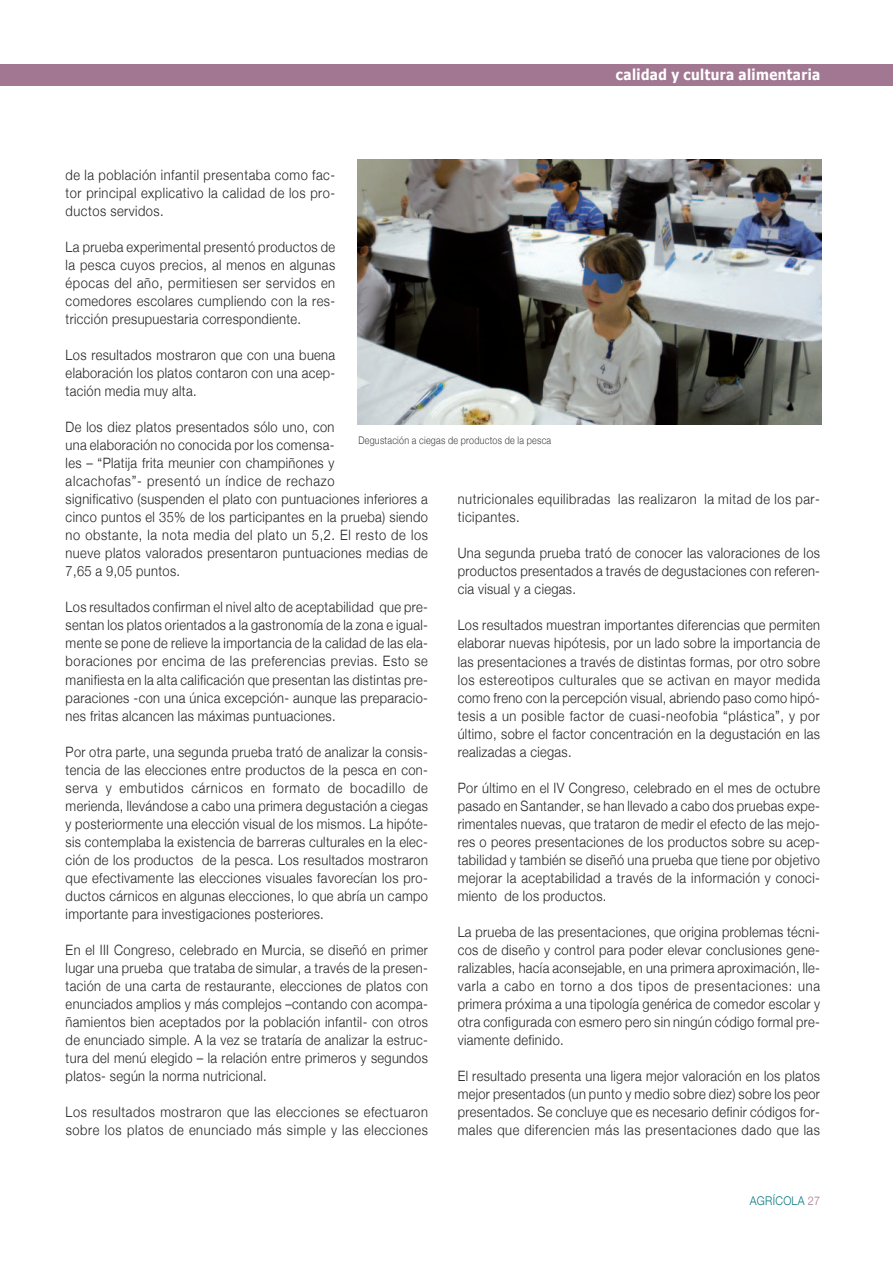
<style>
.page{position:relative;width:893px;height:1263px;background:#fff}
.page>*{position:absolute;margin:0;border:0;box-sizing:border-box;transform-origin:0 0}
.t1{font:700 15px "Tahoma";letter-spacing:.03em;color:#fff;scale:.9 1}
.t2{font:300 14.25px/18px "Helvetica Neue";letter-spacing:.03em;color:#231f20;text-align:justify;scale:.9 1}
.t3{font:300 12px "Helvetica Neue";letter-spacing:.03em;color:#047780;scale:.9 1}
.t4{font:300 10.5px "Helvetica Neue";letter-spacing:.03em;color:#3e3e3f;scale:.85 1}
.s1{color:#a27791}
</style>
<div class="page">
<div style="left:0;top:64px;width:892px;height:22px;background:#a27791"></div>
<img style="left:357px;top:160px;width:464px;height:264px">
<p class="t1" style="left:616px;top:65px;width:228px">calidad y cultura alimentaria</p>
<p class="t2" style="left:66px;top:166px;width:301px">de la población infantil presentaba como fac&shy;tor principal explicativo la calidad de los pro&shy;ductos servidos.</p>
<p class="t2" style="left:66px;top:238px;width:301px">La prueba experimental presentó productos de la pesca cuyos precios, al menos en algunas épocas del año, permitiesen ser servidos en comedores escolares cumpliendo con la res&shy;tricción presupuestaria correspondiente.</p>
<p class="t2" style="left:66px;top:346px;width:301px">Los resultados mostraron que con una buena elaboración los platos contaron con una acep&shy;tación media muy alta.</p>
<p class="t2" style="left:66px;top:418px;width:404px;text-align:left">De los diez platos presentados sólo uno, con<br>una elaboración no conocida por los comensa-<br>les – “Platija frita meunier con champiñones y<br>alcachofas”- presentó un índice de rechazo<br>significativo (suspenden el plato con puntuaciones inferiores a cinco puntos el 35% de los participantes en la prueba) siendo no obstante, la nota media del plato un 5,2. El resto de los nueve platos valorados presentaron puntuaciones medias de 7,65 a 9,05 puntos.</p>
<p class="t2" style="left:66px;top:598px;width:404px">Los resultados confirman el nivel alto de aceptabilidad que pre&shy;sentan los platos orientados a la gastronomía de la zona e igual&shy;mente se pone de relieve la importancia de la calidad de las ela&shy;boraciones por encima de las preferencias previas. Esto se manifiesta en la alta calificación que presentan las distintas pre&shy;paraciones -con una única excepción- aunque las preparacio&shy;nes fritas alcancen las máximas puntuaciones.</p>
<p class="t2" style="left:66px;top:742px;width:404px">Por otra parte, una segunda prueba trató de analizar la consis&shy;tencia de las elecciones entre productos de la pesca en con&shy;serva y embutidos cárnicos en formato de bocadillo de merienda, llevándose a cabo una primera degustación a ciegas y posteriormente una elección visual de los mismos. La hipóte&shy;sis contemplaba la existencia de barreras culturales en la elec&shy;ción de los productos de la pesca. Los resultados mostraron que efectivamente las elecciones visuales favorecían los pro&shy;ductos cárnicos en algunas elecciones, lo que abría un campo importante para investigaciones posteriores.</p>
<p class="t2" style="left:66px;top:940px;width:404px">En el III Congreso, celebrado en Murcia, se diseñó en primer lugar una prueba que trataba de simular, a través de la presen&shy;tación de una carta de restaurante, elecciones de platos con enunciados amplios y más complejos –contando con acompa&shy;ñamientos bien aceptados por la población infantil- con otros de enunciado simple. A la vez se trataría de analizar la estruc&shy;tura del menú elegido – la relación entre primeros y segundos platos- según la norma nutricional.</p>
<p class="t2" style="left:66px;top:1102px;width:404px">Los resultados mostraron que las elecciones se efectuaron sobre los platos de enunciado más simple y las elecciones</p>
<p class="t4" style="left:358px;top:433px;width:228px">Degustación a ciegas de productos de la pesca</p>
<p class="t2" style="left:457px;top:490px;width:404px">nutricionales equilibradas las realizaron la mitad de los par&shy;ticipantes.</p>
<p class="t2" style="left:457px;top:544px;width:404px">Una segunda prueba trató de conocer las valoraciones de los productos presentados a través de degustaciones con referen&shy;cia visual y a ciegas.</p>
<p class="t2" style="left:457px;top:616px;width:404px">Los resultados muestran importantes diferencias que permiten elaborar nuevas hipótesis, por un lado sobre la importancia de las presentaciones a través de distintas formas, por otro sobre los estereotipos culturales que se activan en mayor medida como freno con la percepción visual, abriendo paso como hipó&shy;tesis a un posible factor de cuasi-neofobia “plástica”, y por último, sobre el factor concentración en la degustación en las realizadas a ciegas.</p>
<p class="t2" style="left:457px;top:778px;width:404px">Por último en el IV Congreso, celebrado en el mes de octubre pasado en Santander, se han llevado a cabo dos pruebas expe&shy;rimentales nuevas, que trataron de medir el efecto de las mejo&shy;res o peores presentaciones de los productos sobre su acep&shy;tabilidad y también se diseñó una prueba que tiene por objetivo mejorar la aceptabilidad a través de la información y conoci&shy;miento de los productos.</p>
<p class="t2" style="left:457px;top:922px;width:404px">La prueba de las presentaciones, que origina problemas técni&shy;cos de diseño y control para poder elevar conclusiones gene&shy;ralizables, hacía aconsejable, en una primera aproximación, lle&shy;varla a cabo en torno a dos tipos de presentaciones: una primera próxima a una tipología genérica de comedor escolar y otra configurada con esmero pero sin ningún código formal pre&shy;viamente definido.</p>
<p class="t2" style="left:457px;top:1066px;width:404px">El resultado presenta una ligera mejor valoración en los platos mejor presentados (un punto y medio sobre diez) sobre los peor presentados. Se concluye que es necesario definir códigos for&shy;males que diferencien más las presentaciones dado que las</p>
<p class="t3" style="left:749px;top:1193px;width:80px">AGRÍCOLA <span class="s1">27</span></p>
</div>
